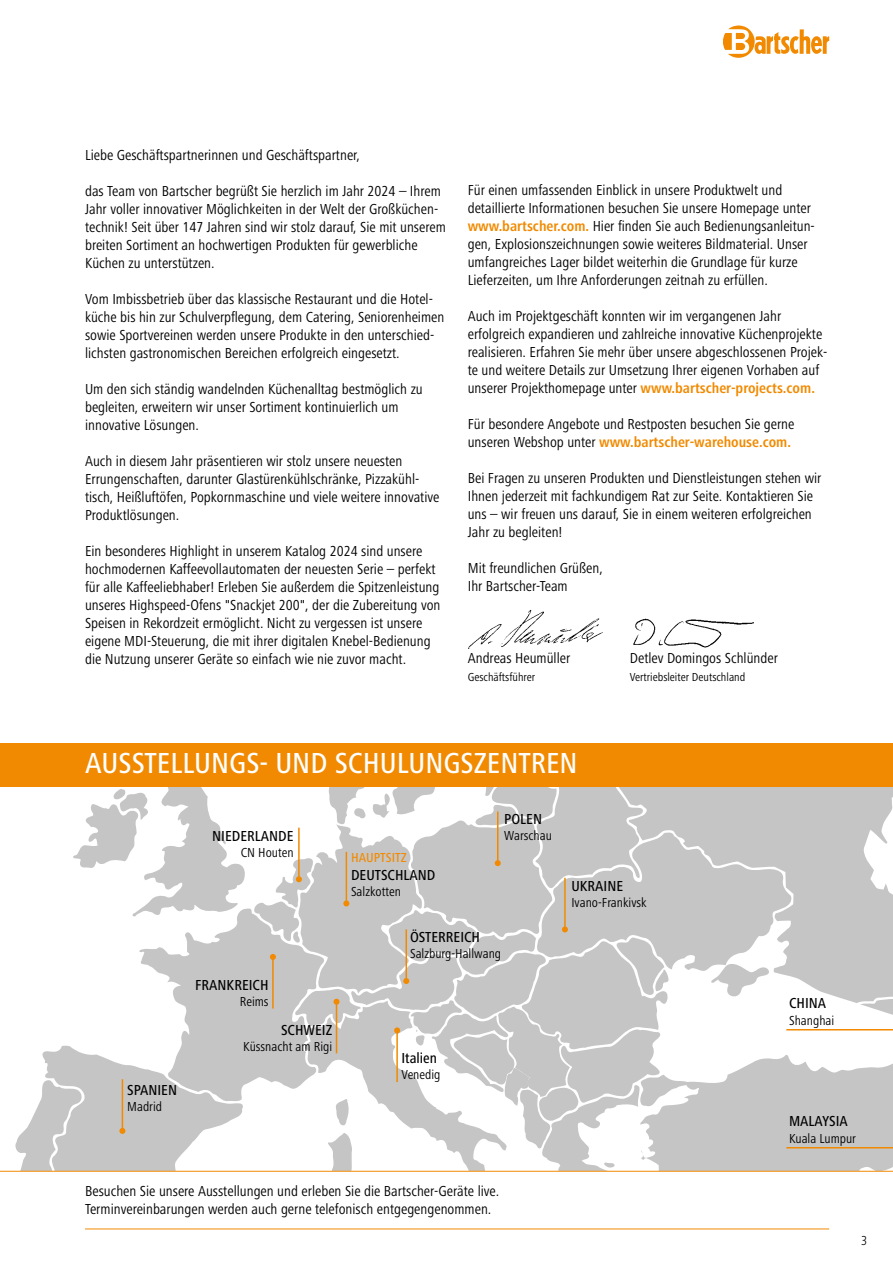
<style>
.page{position:relative;width:893px;height:1263px;background:#fff}
.page>*{position:absolute;margin:0;border:0;box-sizing:border-box;transform-origin:0 0}
.t1{font:500 condensed 30px "Frutiger Next LTW1 G";color:#fff}
.t2{font:condensed 15px/18px "Frutiger Next LTW1 G";color:#000}
.t3{font:500 condensed 15px "Frutiger Next LTW1 G";color:#000}
.t4{font:condensed 13.5px "Frutiger Next LTW1 G";color:#000}
.t5{font:500 condensed 13.5px "Frutiger Next LTW1 G";color:#f18a00}
.t6{font:300 condensed 13.5px "Frutiger Next LTW1 G";color:#000}
.t7{font:condensed 12px "Frutiger Next LTW1 G";color:#000}
.s1{font-weight:700;color:#f18a00}
</style>
<div class="page">
<svg style="left:13px;top:786px;width:880px;height:385px"></svg>
<hr style="left:786px;top:1029px;width:107px;height:1px;background:#f18a00">
<hr style="left:786px;top:1147px;width:107px;height:1px;background:#f18a00">
<hr style="left:0;top:1171px;width:893px;height:1px;background:#f18a00">
<div style="left:0;top:743px;width:893px;height:43px;background:#f18a00"></div>
<img style="left:468px;top:610px;width:135px;height:39px">
<img style="left:633px;top:618px;width:121px;height:30px">
<hr style="left:85px;top:1228px;width:744px;height:1px;background:#f18a00">
<svg style="left:723px;top:26px;width:106px;height:32px"></svg>
<p class="t2" style="left:85px;top:146px;width:276px">Liebe Geschäftspartnerinnen und Geschäftspartner,</p>
<p class="t2" style="left:85px;top:182px;width:362px">das Team von Bartscher begrüßt Sie herzlich im Jahr 2024 – Ihrem Jahr voller innovativer Möglichkeiten in der Welt der Großküchen&shy;technik! Seit über 147 Jahren sind wir stolz darauf, Sie mit unserem breiten Sortiment an hochwertigen Produkten für gewerbliche Küchen zu unterstützen.</p>
<p class="t2" style="left:85px;top:290px;width:361px">Vom Imbissbetrieb über das klassische Restaurant und die Hotel&shy;küche bis hin zur Schulverpflegung, dem Catering, Seniorenheimen sowie Sportvereinen werden unsere Produkte in den unterschied&shy;lichsten gastronomischen Bereichen erfolgreich eingesetzt.</p>
<p class="t2" style="left:85px;top:380px;width:339px">Um den sich ständig wandelnden Küchenalltag bestmöglich zu begleiten, erweitern wir unser Sortiment kontinuierlich um innovative Lösungen.</p>
<p class="t2" style="left:85px;top:452px;width:356px">Auch in diesem Jahr präsentieren wir stolz unsere neuesten Errungenschaften, darunter Glastürenkühlschränke, Pizzakühl&shy;tisch, Heißluftöfen, Popkornmaschine und viele weitere innovative Produktlösungen.</p>
<p class="t2" style="left:85px;top:542px;width:357px">Ein besonderes Highlight in unserem Katalog 2024 sind unsere hochmodernen Kaffeevollautomaten der neuesten Serie – perfekt für alle Kaffeeliebhaber! Erleben Sie außerdem die Spitzenleistung unseres Highspeed-Ofens "Snackjet 200", der die Zubereitung von Speisen in Rekordzeit ermöglicht. Nicht zu vergessen ist unsere eigene MDI-Steuerung, die mit ihrer digitalen Knebel-Bedienung die Nutzung unserer Geräte so einfach wie nie zuvor macht.</p>
<p class="t2" style="left:468px;top:181px;width:349px">Für einen umfassenden Einblick in unsere Produktwelt und detaillierte Informationen besuchen Sie unsere Homepage unter <span class="s1">www.bartscher.com.</span> Hier finden Sie auch Bedienungsanleitun&shy;gen, Explosionszeichnungen sowie weiteres Bildmaterial. Unser umfangreiches Lager bildet weiterhin die Grundlage für kurze Lieferzeiten, um Ihre Anforderungen zeitnah zu erfüllen.</p>
<p class="t2" style="left:468px;top:307px;width:361px">Auch im Projektgeschäft konnten wir im vergangenen Jahr erfolgreich expandieren und zahlreiche innovative Küchenprojekte realisieren. Erfahren Sie mehr über unsere abgeschlossenen Projek&shy;te und weitere Details zur Umsetzung Ihrer eigenen Vorhaben auf unserer Projekthomepage unter <span class="s1">www.bartscher-projects.com.</span></p>
<p class="t2" style="left:468px;top:415px;width:328px">Für besondere Angebote und Restposten besuchen Sie gerne unseren Webshop unter <span class="s1">www.bartscher-warehouse.com.</span></p>
<p class="t2" style="left:468px;top:469px;width:355px">Bei Fragen zu unseren Produkten und Dienstleistungen stehen wir Ihnen jederzeit mit fachkundigem Rat zur Seite. Kontaktieren Sie uns – wir freuen uns darauf, Sie in einem weiteren erfolgreichen Jahr zu begleiten!</p>
<p class="t2" style="left:468px;top:559px;width:137px">Mit freundlichen Grüßen,</p>
<p class="t2" style="left:468px;top:577px;width:102px">Ihr Bartscher-Team</p>
<p class="t2" style="left:468px;top:649px;width:104px">Andreas Heumüller</p>
<p class="t2" style="left:630px;top:649px;width:150px">Detlev Domingos Schlünder</p>
<p class="t7" style="left:468px;top:670px;width:69px">Geschäftsführer</p>
<p class="t7" style="left:630px;top:670px;width:117px">Vertriebsleiter Deutschland</p>
<p class="t1" style="left:85px;top:746px;width:494px">AUSSTELLUNGS- UND SCHULUNGSZENTREN</p>
<p class="t3" style="left:127px;top:1081px;width:51px">SPANIEN</p>
<p class="t4" style="left:127px;top:1099px;width:36px">Madrid</p>
<p class="t3" style="left:212px;top:827px;width:83px">NIEDERLANDE</p>
<p class="t4" style="left:241px;top:845px;width:54px">CN Houten</p>
<p class="t3" style="left:195px;top:976px;width:75px">FRANKREICH</p>
<p class="t4" style="left:240px;top:994px;width:30px">Reims</p>
<p class="t3" style="left:281px;top:1021px;width:53px">SCHWEIZ</p>
<p class="t4" style="left:243px;top:1039px;width:91px">Küssnacht am Rigi</p>
<p class="t5" style="left:351px;top:850px;width:57px">HAUPTSITZ</p>
<p class="t3" style="left:351px;top:867px;width:86px">DEUTSCHLAND</p>
<p class="t4" style="left:351px;top:884px;width:51px">Salzkotten</p>
<p class="t3" style="left:504px;top:810px;width:39px">POLEN</p>
<p class="t4" style="left:504px;top:828px;width:49px">Warschau</p>
<p class="t3" style="left:410px;top:928px;width:72px">ÖSTERREICH</p>
<p class="t4" style="left:410px;top:946px;width:93px">Salzburg-Hallwang</p>
<p class="t3" style="left:401px;top:1049px;width:37px">Italien</p>
<p class="t4" style="left:401px;top:1067px;width:40px">Venedig</p>
<p class="t3" style="left:571px;top:877px;width:53px">UKRAINE</p>
<p class="t4" style="left:571px;top:895px;width:77px">Ivano-Frankivsk</p>
<p class="t2" style="left:85px;top:1182px;width:416px">Besuchen Sie unsere Ausstellungen und erleben Sie die Bartscher-Geräte live.</p>
<p class="t2" style="left:85px;top:1200px;width:408px">Terminvereinbarungen werden auch gerne telefonisch entgegengenommen.</p>
<p class="t3" style="left:789px;top:995px;width:39px">CHINA</p>
<p class="t4" style="left:789px;top:1012px;width:47px">Shanghai</p>
<p class="t3" style="left:789px;top:1113px;width:60px">MALAYSIA</p>
<p class="t4" style="left:789px;top:1130px;width:69px">Kuala Lumpur</p>
<p class="t6" style="left:861px;top:1233px;width:8px">3</p>
</div>
